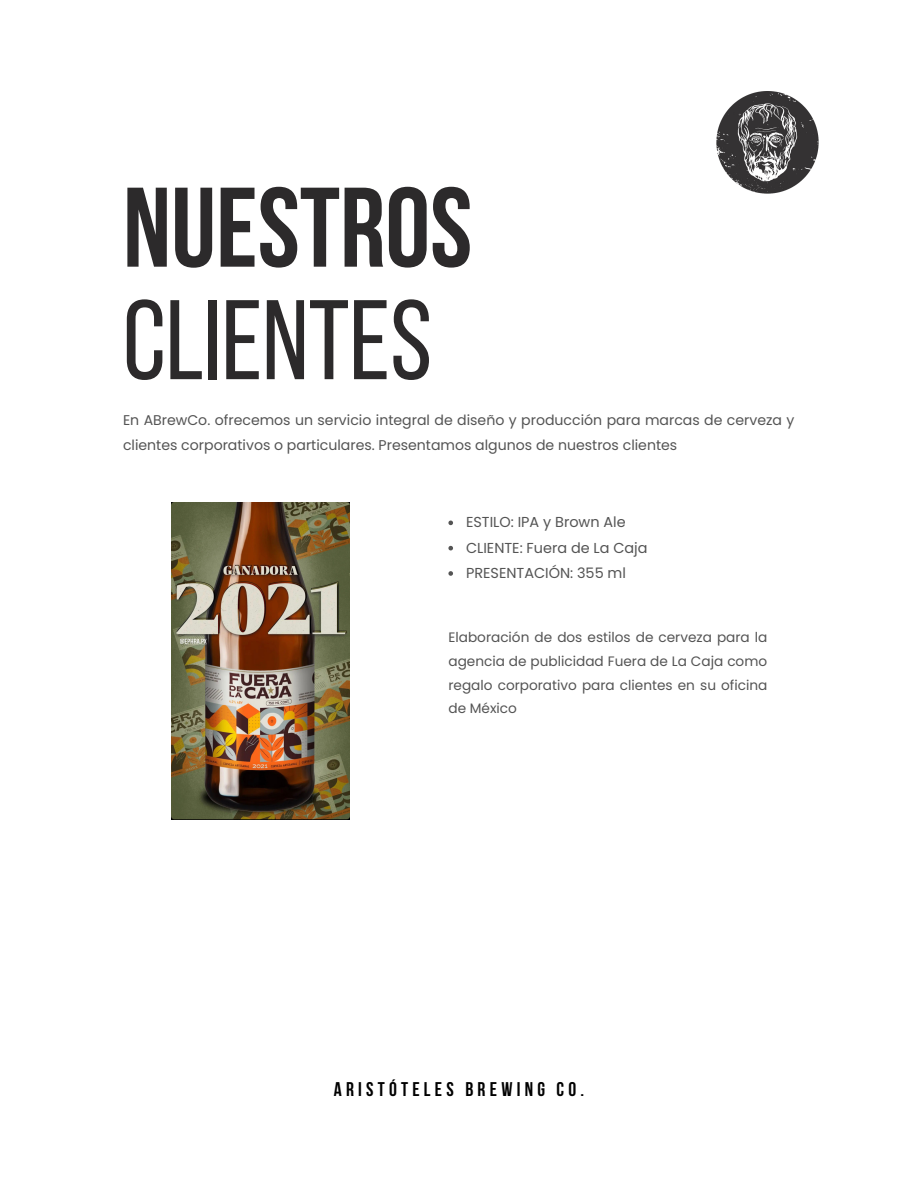
<style>
.page{position:relative;width:918px;height:1188px;background:#fff}
.page>*{position:absolute;margin:0;border:0;box-sizing:border-box;transform-origin:0 0}
.t1{font:700 112.95px "Bebas Neue";color:#2c2a2b}
.t2{font:112.95px "Bebas Neue";color:#2c2a2b}
.t3{font:700 19.8px "Bebas Neue";letter-spacing:.215em;color:#000}
.t4{font:14.4px/25.3px "Poppins";color:#545454}
.t5{font:14.1px/25.3px "Poppins";color:#545454}
.t6{font:13.65px/23.7px "Poppins";color:#545454;text-align:justify}
</style>
<div class="page">
<img style="left:716px;top:92px;width:103px;height:102px">
<img style="left:171px;top:502px;width:178px;height:318px">
<svg style="left:448px;top:521px;width:5px;height:4px"></svg>
<svg style="left:448px;top:546px;width:5px;height:4px"></svg>
<svg style="left:448px;top:571px;width:5px;height:5px"></svg>
<h1 class="t1" style="left:123px;top:182px;width:351px">NUESTROS</h1>
<h1 class="t2" style="left:123px;top:294px;width:311px">CLIENTES</h1>
<p class="t5" style="left:123px;top:407px;width:673px">En ABrewCo. ofrecemos un servicio integral de diseño y producción para marcas de cerveza y clientes corporativos o particulares. Presentamos algunos de nuestros clientes</p>
<p class="t4" style="left:466px;top:510px;width:183px">ESTILO: IPA y Brown Ale<br>CLIENTE: Fuera de La Caja<br>PRESENTACIÓN: 355 ml</p>
<p class="t6" style="left:448px;top:626px;width:321px">Elaboración de dos estilos de cerveza para la agencia de publicidad Fuera de La Caja como regalo corporativo para clientes en su oficina de México</p>
<h2 class="t3" style="left:334px;top:1081px;width:252px">ARISTÓTELES BREWING CO.</h2>
</div>
